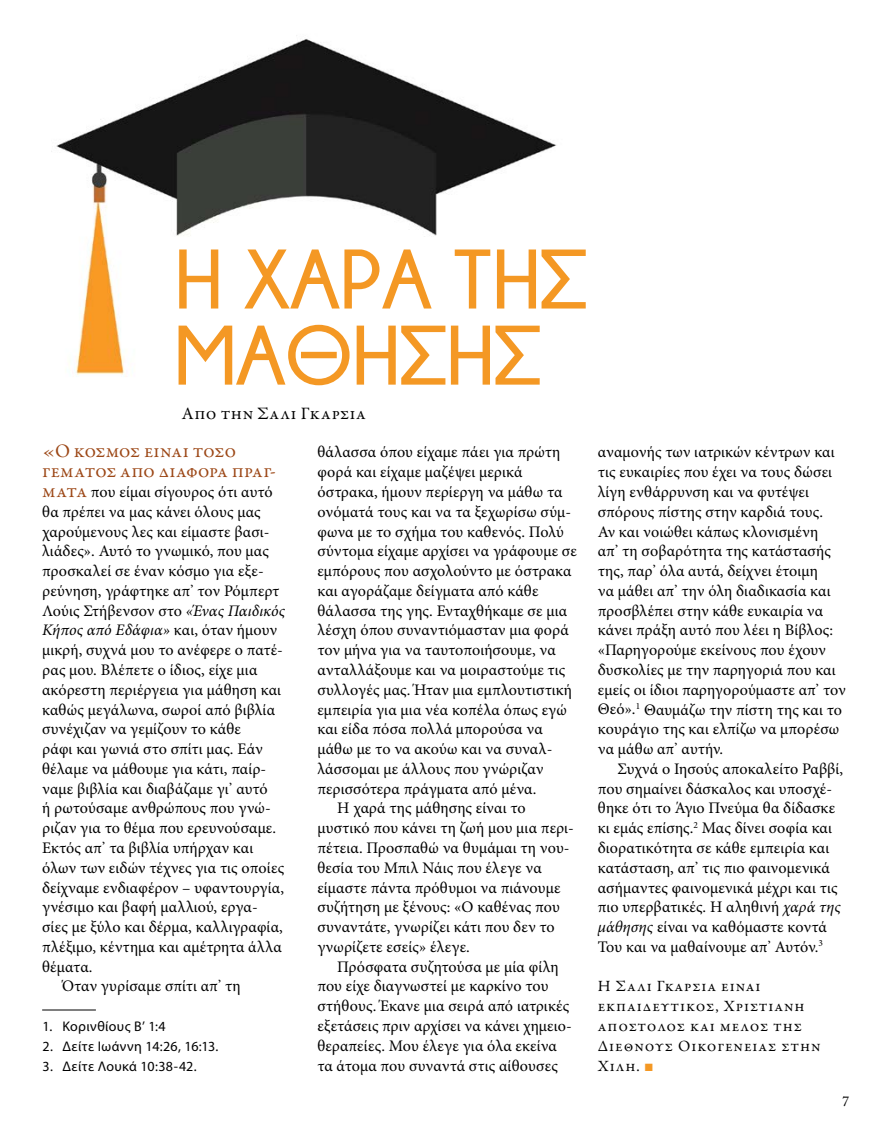
<style>
.page{position:relative;width:893px;height:1141px;background:#fff}
.page>*{position:absolute;margin:0;border:0;box-sizing:border-box;transform-origin:0 0}
.t1{font:700 84px/76.1px "Champagne&Limousines";color:#f49824}
.t2{font:19.25px/19.8px "Garamond Premr Pro";letter-spacing:-.005em;color:#9c4716}
.t3{font:17.5px "Garamond Premr Pro";letter-spacing:.045em;color:#000}
.t4{font:16.1px/19.8px "Minion Pro";letter-spacing:.005em;color:#000}
.t5{font:italic 16.1px "Minion Pro";color:#000}
.t6{font:15.75px/19.8px "Garamond Premr Pro";letter-spacing:.06em;color:#000}
.t7{font:14px "Myriad Pro";letter-spacing:.03em;color:#000}
.t8{font:14px "Adobe Caslon Pro";color:#000}
.s1{font-family:"Garamond Premr Pro";font-size:19.25px;color:#9c4716}
.s2{font-style:italic}
.s3{font-style:normal}
.s4{font-family:"Arial";color:#f49824}
</style>
<div class="page">
<img style="left:51px;top:35px;width:506px;height:342px">
<hr style="left:42px;top:1010px;width:54px;height:1px;background:#000">
<h1 class="t1" style="left:175px;top:241px;width:413px">Η ΧΑΡΆ ΤΗΣ<br>ΜΆΘΗΣΗΣ</h1>
<p class="t3" style="left:182px;top:403px;width:185px">Από την Σάλι Γκαρσία</p>
<p class="t4" style="left:317px;top:442px;width:245px">θάλασσα όπου είχαμε πάει για πρώτη</p>
<p class="t4" style="left:317px;top:462px;width:207px">φορά και είχαμε μαζέψει μερικά</p>
<p class="t4" style="left:317px;top:482px;width:247px">όστρακα, ήμουν περίεργη να μάθω τα</p>
<p class="t4" style="left:317px;top:502px;width:255px">ονόματά τους και να τα ξεχωρίσω σύμ-</p>
<p class="t4" style="left:317px;top:522px;width:248px">φωνα με το σχήμα του καθενός. Πολύ</p>
<p class="t4" style="left:317px;top:541px;width:261px">σύντομα είχαμε αρχίσει να γράφουμε σε</p>
<p class="t4" style="left:317px;top:561px;width:256px">εμπόρους που ασχολούντο με όστρακα</p>
<p class="t4" style="left:317px;top:581px;width:223px">και αγοράζαμε δείγματα από κάθε</p>
<p class="t4" style="left:317px;top:601px;width:251px">θάλασσα της γης. Ενταχθήκαμε σε μια</p>
<p class="t4" style="left:317px;top:620px;width:253px">λέσχη όπου συναντιόμασταν μια φορά</p>
<p class="t4" style="left:317px;top:640px;width:240px">τον μήνα για να ταυτοποιήσουμε, να</p>
<p class="t4" style="left:317px;top:660px;width:250px">ανταλλάξουμε και να μοιραστούμε τις</p>
<p class="t4" style="left:317px;top:680px;width:256px">συλλογές μας. Ήταν μια εμπλουτιστική</p>
<p class="t4" style="left:317px;top:700px;width:251px">εμπειρία για μια νέα κοπέλα όπως εγώ</p>
<p class="t4" style="left:317px;top:719px;width:227px">και είδα πόσα πολλά μπορούσα να</p>
<p class="t4" style="left:317px;top:739px;width:237px">μάθω με το να ακούω και να συναλ-</p>
<p class="t4" style="left:317px;top:759px;width:228px">λάσσομαι με άλλους που γνώριζαν</p>
<p class="t4" style="left:317px;top:779px;width:221px">περισσότερα πράγματα από μένα.</p>
<p class="t4" style="left:337px;top:798px;width:190px">Η χαρά της μάθησης είναι το</p>
<p class="t4" style="left:317px;top:818px;width:258px">μυστικό που κάνει τη ζωή μου μια περι-</p>
<p class="t4" style="left:317px;top:838px;width:254px">πέτεια. Προσπαθώ να θυμάμαι τη νου-</p>
<p class="t4" style="left:317px;top:858px;width:226px">θεσία του Μπιλ Νάις που έλεγε να</p>
<p class="t4" style="left:317px;top:878px;width:245px">είμαστε πάντα πρόθυμοι να πιάνουμε</p>
<p class="t4" style="left:317px;top:897px;width:244px">συζήτηση με ξένους: «Ο καθένας που</p>
<p class="t4" style="left:317px;top:917px;width:239px">συναντάτε, γνωρίζει κάτι που δεν το</p>
<p class="t4" style="left:317px;top:937px;width:154px">γνωρίζετε εσείς» έλεγε.</p>
<p class="t4" style="left:337px;top:957px;width:223px">Πρόσφατα συζητούσα με μία φίλη</p>
<p class="t4" style="left:317px;top:976px;width:233px">που είχε διαγνωστεί με καρκίνο του</p>
<p class="t4" style="left:317px;top:996px;width:253px">στήθους. Έκανε μια σειρά από ιατρικές</p>
<p class="t4" style="left:317px;top:1016px;width:256px">εξετάσεις πριν αρχίσει να κάνει χημειο-</p>
<p class="t4" style="left:317px;top:1036px;width:241px">θεραπείες. Μου έλεγε για όλα εκείνα</p>
<p class="t4" style="left:317px;top:1056px;width:242px">τα άτομα που συναντά στις αίθουσες</p>
<p class="t2" style="left:42px;top:442px;width:235px">«Ο κόσμος είναι τόσο γεμάτος από διάφορα πράγ-</p>
<p class="t4" style="left:42px;top:482px;width:232px"><span class="s1">ματα</span> που είμαι σίγουρος ότι αυτό</p>
<p class="t4" style="left:42px;top:502px;width:220px">θα πρέπει να μας κάνει όλους μας</p>
<p class="t4" style="left:42px;top:522px;width:229px">χαρούμενους λες και είμαστε βασι-</p>
<p class="t4" style="left:42px;top:541px;width:228px">λιάδες». Αυτό το γνωμικό, που μας</p>
<p class="t4" style="left:42px;top:561px;width:223px">προσκαλεί σε έναν κόσμο για εξε-</p>
<p class="t4" style="left:42px;top:581px;width:239px">ρεύνηση, γράφτηκε απ’ τον Ρόμπερτ</p>
<p class="t4" style="left:42px;top:601px;width:245px">Λούις Στήβενσον στο <span class="s2">«Ένας Παιδικός</span></p>
<p class="t5" style="left:42px;top:619px;width:236px">Κήπος από Εδάφια» <span class="s3">και, όταν ήμουν</span></p>
<p class="t4" style="left:42px;top:640px;width:242px">μικρή, συχνά μου το ανέφερε ο πατέ-</p>
<p class="t4" style="left:42px;top:660px;width:217px">ρας μου. Βλέπετε ο ίδιος, είχε μια</p>
<p class="t4" style="left:42px;top:680px;width:240px">ακόρεστη περιέργεια για μάθηση και</p>
<p class="t4" style="left:42px;top:700px;width:234px">καθώς μεγάλωνα, σωροί από βιβλία</p>
<p class="t4" style="left:42px;top:719px;width:200px">συνέχιζαν να γεμίζουν το κάθε</p>
<p class="t4" style="left:42px;top:739px;width:222px">ράφι και γωνιά στο σπίτι μας. Εάν</p>
<p class="t4" style="left:42px;top:759px;width:226px">θέλαμε να μάθουμε για κάτι, παίρ-</p>
<p class="t4" style="left:42px;top:779px;width:227px">ναμε βιβλία και διαβάζαμε γι’ αυτό</p>
<p class="t4" style="left:42px;top:798px;width:230px">ή ρωτούσαμε ανθρώπους που γνώ-</p>
<p class="t4" style="left:42px;top:818px;width:236px">ριζαν για το θέμα που ερευνούσαμε.</p>
<p class="t4" style="left:42px;top:838px;width:213px">Εκτός απ’ τα βιβλία υπήρχαν και</p>
<p class="t4" style="left:42px;top:858px;width:244px">όλων των ειδών τέχνες για τις οποίες</p>
<p class="t4" style="left:42px;top:878px;width:243px">δείχναμε ενδιαφέρον – υφαντουργία,</p>
<p class="t4" style="left:42px;top:897px;width:217px">γνέσιμο και βαφή μαλλιού, εργα-</p>
<p class="t4" style="left:42px;top:917px;width:242px">σίες με ξύλο και δέρμα, καλλιγραφία,</p>
<p class="t4" style="left:42px;top:937px;width:241px">πλέξιμο, κέντημα και αμέτρητα άλλα</p>
<p class="t4" style="left:42px;top:957px;width:52px">θέματα.</p>
<p class="t4" style="left:62px;top:976px;width:180px">Όταν γυρίσαμε σπίτι απ’ τη</p>
<p class="t7" style="left:43px;top:1018px;width:125px">1. Κορινθίους Β’ 1:4</p>
<p class="t7" style="left:43px;top:1037px;width:177px">2. Δείτε Ιωάννη 14:26, 16:13.</p>
<p class="t7" style="left:43px;top:1057px;width:156px">3. Δείτε Λουκά 10:38-42.</p>
<p class="t4" style="left:598px;top:442px;width:250px">αναμονής των ιατρικών κέντρων και τις ευκαιρίες που έχει να τους δώσει λίγη ενθάρρυνση και να φυτέψει σπόρους πίστης στην καρδιά τους.<br>Αν και νοιώθει κάπως κλονισμένη<br>απ’ τη σοβαρότητα της κατάστασής της, παρ’ όλα αυτά, δείχνει έτοιμη<br>να μάθει απ’ την όλη διαδικασία και προσβλέπει στην κάθε ευκαιρία να κάνει πράξη αυτό που λέει η Βίβλος: «Παρηγορούμε εκείνους που έχουν δυσκολίες με την παρηγοριά που και εμείς οι ίδιοι παρηγορούμαστε απ’ τον<br>Θεό».<sup>1</sup> Θαυμάζω την πίστη της και το κουράγιο της και ελπίζω να μπορέσω να μάθω απ’ αυτήν.</p>
<p class="t4" style="left:598px;top:759px;width:247px;text-indent:20px">Συχνά ο Ιησούς αποκαλείτο Ραββί, που σημαίνει δάσκαλος και υποσχέ&shy;θηκε ότι το Άγιο Πνεύμα θα δίδασκε κι εμάς επίσης.<sup>2</sup> Μας δίνει σοφία και διορατικότητα σε κάθε εμπειρία και κατάσταση, απ’ τις πιο φαινομενικά ασήμαντες φαινομενικά μέχρι και τις πιο υπερβατικές. Η αληθινή <span class="s2">χαρά της μάθησης</span> είναι να καθόμαστε κοντά Του και να μαθαίνουμε απ’ Αυτόν.<sup>3</sup></p>
<p class="t6" style="left:598px;top:977px;width:224px">Η Σάλι Γκαρσία είναι εκπαιδευτικός, Χριστιανή απόστολος και μέλος της<br>Διεθνούς Οικογένειας στην<br>Χιλή. <span class="s4">■</span></p>
<p class="t8" style="left:842px;top:1093px;width:8px">7</p>
</div>
